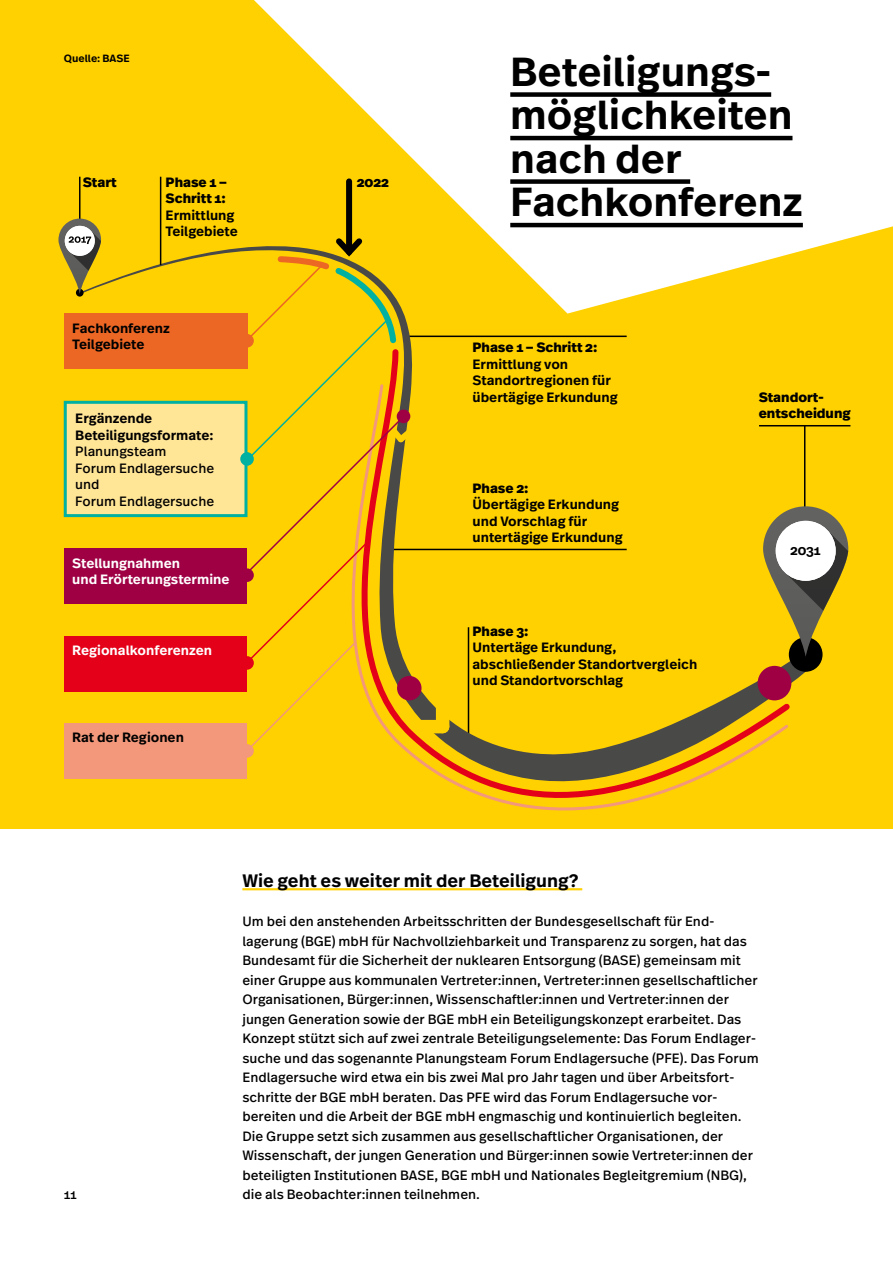
<style>
.page{position:relative;width:893px;height:1263px;background:#fff}
.page>*{position:absolute;margin:0;border:0;box-sizing:border-box;transform-origin:0 0}
.Innenteil_Varianten_Kapitelüberschrift_D{font:600 40.5px/43.5px "Real Text Pro";color:#000}
.Innenteil_Überschrift_2_Demibold{font:600 18px "Real Text Pro";color:#000}
.Innenteil_Text{font:13.5px/19.5px "Real Text Pro";color:#000}
.t1{font:600 13.5px/16.5px "Real Text Pro";color:#000}
.t2{font:600 13.5px/16.5px "Real Text Pro";color:#fff}
.t3{font:800 13.5px/16.5px "Real Text Pro";color:#000}
.t4{font:600 10.5px "Real Text Pro";color:#000}
.s1{font-weight:800}
.s2{font-weight:600}
</style>
<div class="page">
<hr style="left:242px;top:888px;width:340px;height:2px;background:#ffd100">
<div style="left:0;top:0;width:893px;height:824px;background:#ffd100"></div>
<svg style="left:81px;top:223px;width:735px;height:469px"></svg>
<hr style="left:160px;top:177px;width:1px;height:88px;background:#000">
<hr style="left:79px;top:177px;width:2px;height:46px;background:#000">
<hr style="left:759px;top:425px;width:91px;height:1px;background:#000">
<hr style="left:804px;top:426px;width:1px;height:90px;background:#000">
<svg style="left:431px;top:346px;width:364px;height:346px"></svg>
<svg style="left:409px;top:382px;width:382px;height:429px"></svg>
<div style="left:789px;top:637px;width:33px;height:35px;background:#000;border-radius:50%"></div>
<svg style="left:763px;top:506px;width:85px;height:151px"></svg>
<svg style="left:786px;top:528px;width:62px;height:83px"></svg>
<div style="left:776px;top:521px;width:60px;height:60px;background:#fff;border-radius:50%"></div>
<div style="left:758px;top:666px;width:33px;height:34px;background:#9f0044;border-radius:50%"></div>
<svg style="left:238px;top:233px;width:193px;height:521px"></svg>
<div style="left:64px;top:314px;width:183px;height:55px;background:#ec6624"></div>
<div style="left:240px;top:334px;width:14px;height:14px;background:#ec6624;border-radius:50%"></div>
<div style="left:65px;top:402px;width:181px;height:114px;background:#ffe596"></div>
<div style="left:64px;top:401px;width:183px;height:116px;border:3px solid #00b0a0"></div>
<div style="left:240px;top:452px;width:14px;height:14px;background:#00b0a0;border-radius:50%"></div>
<div style="left:64px;top:549px;width:183px;height:55px;background:#9f0044"></div>
<div style="left:240px;top:568px;width:14px;height:14px;background:#9f0044;border-radius:50%"></div>
<div style="left:64px;top:636px;width:183px;height:55px;background:#e30018"></div>
<div style="left:240px;top:656px;width:14px;height:14px;background:#e30018;border-radius:50%"></div>
<div style="left:64px;top:723px;width:183px;height:56px;background:#f3987a"></div>
<div style="left:240px;top:744px;width:14px;height:14px;background:#f3987a;border-radius:50%"></div>
<svg style="left:76px;top:289px;width:8px;height:8px"></svg>
<svg style="left:58px;top:219px;width:43px;height:75px"></svg>
<div style="left:65px;top:226px;width:30px;height:30px;background:#fff;border-radius:50%"></div>
<svg style="left:69px;top:229px;width:32px;height:42px"></svg>
<svg style="left:254px;top:0;width:639px;height:314px;fill:#fff"></svg>
<div style="left:510px;top:92px;width:261px;height:5px;background:#000"></div>
<hr style="left:510px;top:136px;width:282px;height:4px;background:#000">
<div style="left:510px;top:179px;width:180px;height:5px;background:#000"></div>
<hr style="left:510px;top:223px;width:293px;height:4px;background:#000">
<p class="t4" style="left:64px;top:50px;width:67px">Quelle: BASE</p>
<p class="t3" style="left:83px;top:173px;width:35px">Start</p>
<p class="t1" style="left:166px;top:173px;width:74px"><span class="s1">Phase 1 –<br>Schritt 1:<br></span>Ermittlung<br>Teilgebiete</p>
<p class="t1" style="left:72px;top:320px;width:99px">Fachkonferenz<br>Teilgebiete</p>
<p class="Innenteil_Text" style="left:75px;top:410px;width:140px;line-height:16.5px"><span class="s2">Ergänzende<br>Beteiligungsformate:<br></span>Planungsteam<br>Forum Endlagersuche und<br>Forum Endlagersuche</p>
<p class="t2" style="left:72px;top:555px;width:159px">Stellungnahmen<br>und Erörterungstermine</p>
<p class="t2" style="left:72px;top:642px;width:141px">Regionalkonferenzen</p>
<p class="t1" style="left:72px;top:729px;width:113px">Rat der Regionen</p>
<p class="t3" style="left:357px;top:173px;width:34px">2022</p>
<h1 class="Innenteil_Varianten_Kapitelüberschrift_D" style="left:510px;top:49px;width:294px">Beteiligungs&shy;möglichkeiten nach der<br>Fachkonferenz</h1>
<p class="t1" style="left:472px;top:339px;width:147px"><span class="s1">Phase 1 – Schritt 2:<br></span>Ermittlung von<br>Standortregionen für übertägige Erkundung</p>
<p class="t1" style="left:472px;top:479px;width:152px"><span class="s1">Phase 2:<br></span>Übertägige Erkundung und Vorschlag für untertägige Erkundung</p>
<p class="t1" style="left:472px;top:623px;width:226px"><span class="s1">Phase 3:<br></span>Untertäge Erkundung, abschließender Standortvergleich und Standortvorschlag</p>
<p class="t3" style="left:759px;top:388px;width:94px">Standort - entscheidung</p>
<p class="t1" style="left:790px;top:542px;width:32px">2031</p>
<p class="Innenteil_Text" style="left:64px;top:1184px;width:15px">11</p>
<h2 class="Innenteil_Überschrift_2_Demibold" style="left:242px;top:868px;width:338px">Wie geht es weiter mit der Beteiligung?</h2>
<p class="Innenteil_Text" style="left:242px;top:911px;width:518px">Um bei den anstehenden Arbeitsschritten der Bundesgesellschaft für End&shy;lagerung (BGE) mbH für Nachvollziehbarkeit und Transparenz zu sorgen, hat das Bundesamt für die Sicherheit der nuklearen Entsorgung (BASE) gemeinsam mit einer Gruppe aus kommunalen Vertreter:innen, Vertreter:innen gesellschaftlicher Organisationen, Bürger:innen, Wissenschaftler:innen und Vertreter:innen der jungen Generation sowie der BGE mbH ein Beteiligungskonzept erarbeitet. Das Konzept stützt sich auf zwei zentrale Beteiligungselemente: Das Forum Endlager&shy;suche und das sogenannte Planungsteam Forum Endlagersuche (PFE). Das Forum Endlagersuche wird etwa ein bis zwei Mal pro Jahr tagen und über Arbeitsfort&shy;schritte der BGE mbH beraten. Das PFE wird das Forum Endlagersuche vor&shy;bereiten und die Arbeit der BGE mbH engmaschig und kontinuierlich begleiten.<br>Die Gruppe setzt sich zusammen aus gesellschaftlicher Organisationen, der Wissenschaft, der jungen Generation und Bürger:innen sowie Vertreter:innen der beteiligten Institutionen BASE, BGE mbH und Nationales Begleitgremium (NBG), die als Beobachter:innen teilnehmen.</p>
</div>
